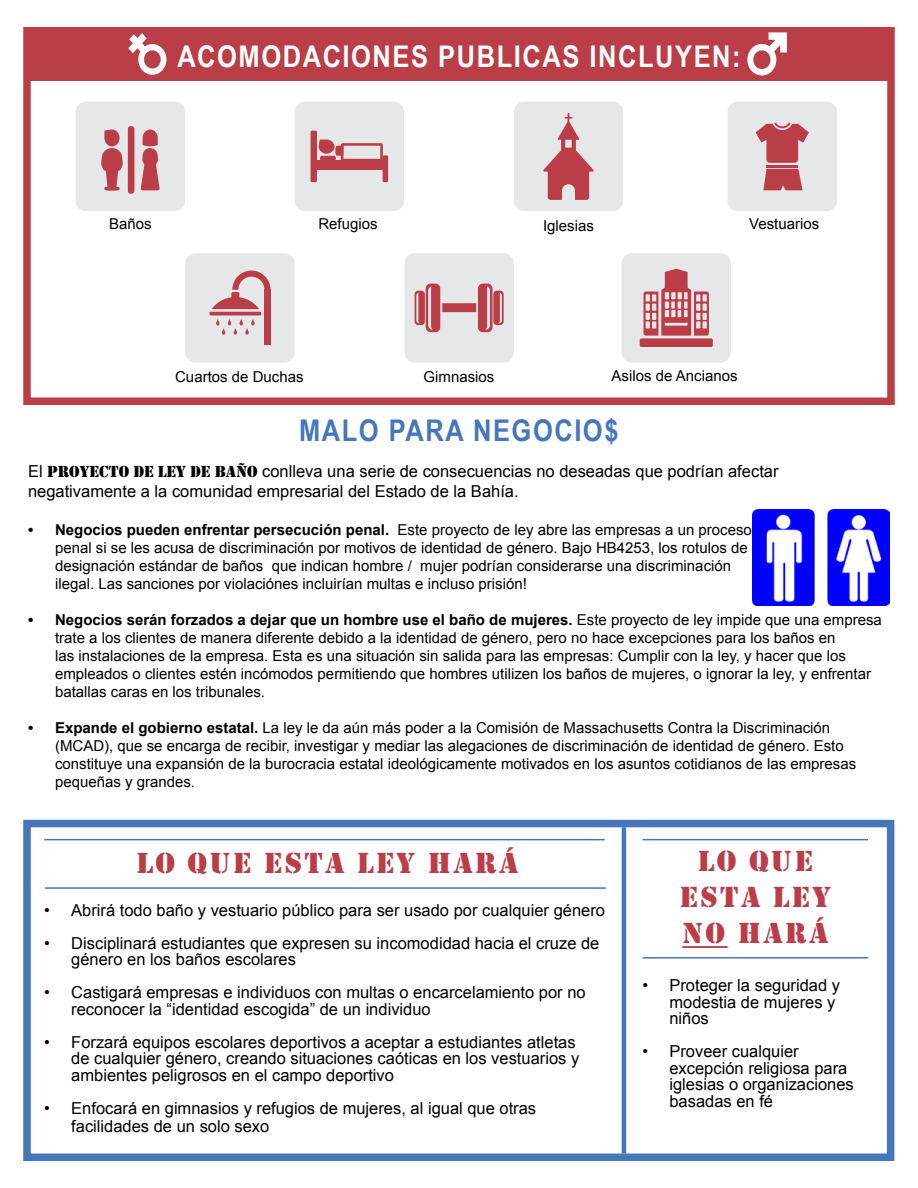
<style>
.page{position:relative;width:918px;height:1188px;background:#fff}
.page>*{position:absolute;margin:0;border:0;box-sizing:border-box;transform-origin:0 0}
.t1{font:30px/36px "Stencil";letter-spacing:.08em;color:#b93e48;text-align:center}
.t2{font:700 29.85px "Arial Narrow";letter-spacing:.05em;color:#fff;scale:1.04 1}
.t3{font:700 29.85px "Arial Narrow";letter-spacing:.05em;color:#4676bb;scale:1.04 1}
.t4{font:16.5px/16.5px "Arial";color:#000}
.t5{font:15px/18px "Arial";color:#000}
.s1{font-family:"Stencil"}
.s2{font-weight:700}
</style>
<div class="page">
<div style="left:23px;top:27px;width:872px;height:378px;border:8px solid #b93e48"></div>
<div style="left:27px;top:31px;width:864px;height:50px;background:#b93e48"></div>
<svg style="left:128px;top:33px;width:39px;height:42px"></svg>
<svg style="left:747px;top:32px;width:40px;height:44px"></svg>
<div style="left:404px;top:253px;width:110px;height:110px;background:#e6e7e8;border-radius:10px"></div>
<svg style="left:415px;top:284px;width:89px;height:48px"></svg>
<div style="left:295px;top:102px;width:109px;height:109px;background:#e6e7e8;border-radius:10px"></div>
<div style="left:317px;top:160px;width:66px;height:10px;background:#ba3d47"></div>
<div style="left:311px;top:131px;width:6px;height:51px;background:#ba3d47"></div>
<div style="left:383px;top:155px;width:5px;height:27px;background:#ba3d47"></div>
<svg style="left:319px;top:140px;width:64px;height:20px"></svg>
<div style="left:185px;top:253px;width:110px;height:110px;background:#e6e7e8;border-radius:10px"></div>
<div style="left:264px;top:290px;width:7px;height:55px;background:#b93e48"></div>
<svg style="left:232px;top:271px;width:39px;height:19px"></svg>
<svg style="left:212px;top:297px;width:47px;height:12px"></svg>
<hr style="left:209px;top:312px;width:52px;height:3px;background:#b93e48;border-radius:2px">
<div style="left:231px;top:292px;width:8px;height:13px;background:#b93e48;border-radius:2px"></div>
<svg style="left:216px;top:319px;width:39px;height:16px"></svg>
<div style="left:76px;top:102px;width:109px;height:109px;background:#e6e7e8;border-radius:10px"></div>
<div style="left:128px;top:126px;width:6px;height:68px;background:#b93e48;border-radius:3px"></div>
<svg style="left:101px;top:129px;width:22px;height:61px"></svg>
<svg style="left:141px;top:129px;width:19px;height:61px"></svg>
<div style="left:728px;top:102px;width:109px;height:109px;background:#e6e7e8;border-radius:10px"></div>
<svg style="left:756px;top:122px;width:53px;height:41px"></svg>
<hr style="left:766px;top:165px;width:32px;height:2px;background:#b93e48">
<svg style="left:763px;top:169px;width:40px;height:21px"></svg>
<div style="left:622px;top:253px;width:109px;height:110px;background:#e6e7e8;border-radius:10px"></div>
<div style="left:640px;top:338px;width:73px;height:9px;background:#ba3d47"></div>
<svg style="left:644px;top:269px;width:65px;height:67px"></svg>
<div style="left:514px;top:102px;width:109px;height:109px;background:#e6e7e8;border-radius:10px"></div>
<svg style="left:543px;top:113px;width:51px;height:87px"></svg>
<div style="left:23px;top:820px;width:871px;height:341px;border:8px solid #4676bb"></div>
<hr style="left:682px;top:946px;width:46px;height:2px;background:#b93e48">
<hr style="left:642px;top:839px;width:226px;height:1px;background:#4676bb">
<hr style="left:642px;top:957px;width:226px;height:2px;background:#4676bb">
<hr style="left:44px;top:839px;width:561px;height:1px;background:#4676bb">
<hr style="left:45px;top:887px;width:561px;height:2px;background:#4676bb">
<hr style="left:622px;top:827px;width:4px;height:327px;background:#4676bb">
<img style="left:753px;top:510px;width:137px;height:95px">
<h2 class="t2" style="left:177px;top:34px;width:543px">ACOMODACIONES PUBLICAS INCLUYEN:</h2>
<p class="t5" style="left:109px;top:215px;width:44px">Baños</p>
<p class="t5" style="left:318px;top:215px;width:61px">Refugios</p>
<p class="t5" style="left:543px;top:217px;width:52px">Iglesias</p>
<p class="t5" style="left:749px;top:215px;width:72px">Vestuarios</p>
<p class="t5" style="left:612px;top:366px;width:127px">Asilos de Ancianos</p>
<h2 class="t3" style="left:299px;top:408px;width:309px">MALO PARA NEGOCIO$</h2>
<p class="t4" style="left:28px;top:462px;width:752px;line-height:19.8px">El <span class="s1">PROYECTO DE LEY DE BAÑO</span> conlleva una serie de consecuencias no deseadas que podrían afectar negativamente a la comunidad empresarial del Estado de la Bahía.</p>
<p class="t5" style="left:55px;top:521px;width:698px;text-indent:-27px"><span class="s2">• Negocios pueden enfrentar persecución penal.</span> Este proyecto de ley abre las empresas a un proceso penal si se les acusa de discriminación por motivos de identidad de género. Bajo HB4253, los rotulos de designación estándar de baños que indican hombre / mujer podrían considerarse una discriminación ilegal. Las sanciones por violaciónes incluirían multas e incluso prisión!</p>
<p class="t5" style="left:55px;top:611px;width:828px;text-indent:-27px"><span class="s2">• Negocios serán forzados a dejar que un hombre use el baño de mujeres.</span> Este proyecto de ley impide que una empresa trate a los clientes de manera diferente debido a la identidad de género, pero no hace excepciones para los baños en<br>las instalaciones de la empresa. Esta es una situación sin salida para las empresas: Cumplir con la ley, y hacer que los empleados o clientes estén incómodos permitiendo que hombres utilizen los baños de mujeres, o ignorar la ley, y enfrentar batallas caras en los tribunales.</p>
<p class="t5" style="left:55px;top:719px;width:803px;text-indent:-27px"><span class="s2">• Expande el gobierno estatal.</span> La ley le da aún más poder a la Comisión de Massachusetts Contra la Discriminación (MCAD), que se encarga de recibir, investigar y mediar las alegaciones de discriminación de identidad de género. Esto constituye una expansión de la burocracia estatal ideológicamente motivados en los asuntos cotidianos de las empresas pequeñas y grandes.</p>
<p class="t5" style="left:175px;top:367px;width:130px">Cuartos de Duchas</p>
<p class="t5" style="left:424px;top:368px;width:72px">Gimnasios</p>
<h1 class="t1" style="left:136px;top:846px;width:383px">LO QUE ESTA LEY HARÁ</h1>
<p class="t4" style="left:44px;top:902px;width:562px">• Abrirá todo baño y vestuario público para ser usado por cualquier género</p>
<p class="t4" style="left:71px;top:935px;width:530px;text-indent:-27px">• Disciplinará estudiantes que expresen su incomodidad hacia el cruze de género en los baños escolares</p>
<p class="t4" style="left:71px;top:985px;width:516px;text-indent:-27px">• Castigará empresas e individuos con multas o encarcelamiento por no reconocer la “identidad escogida” de un individuo</p>
<p class="t4" style="left:71px;top:1034px;width:510px;text-indent:-27px">• Forzará equipos escolares deportivos a aceptar a estudiantes atletas de cualquier género, creando situaciones caóticas en los vestuarios y ambientes peligrosos en el campo deportivo</p>
<p class="t4" style="left:71px;top:1099px;width:466px;line-height:18px;text-indent:-27px">• Enfocará en gimnasios y refugios de mujeres, al igual que otras facilidades de un solo sexo</p>
<h1 class="t1" style="left:680px;top:844px;width:153px">LO QUE<br>ESTA LEY<br>NO HARÁ</h1>
<p class="t4" style="left:669px;top:977px;width:172px;text-indent:-27px">• Proteger la seguridad y modestia de mujeres y niños</p>
<p class="t4" style="left:669px;top:1043px;width:186px;text-indent:-27px">• Proveer cualquier excepción religiosa para iglesias o organizaciones basadas en fé</p>
</div>
